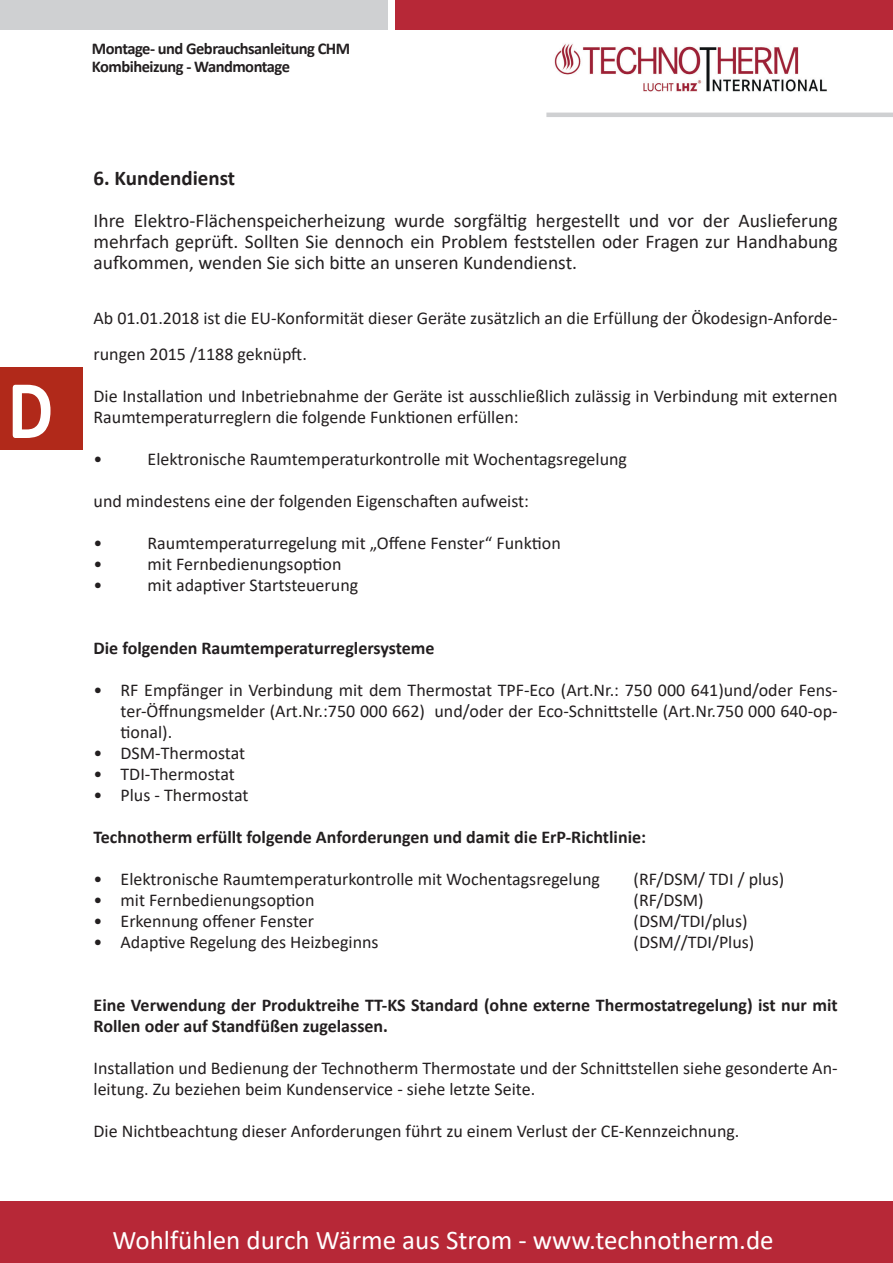
<style>
.page{position:relative;width:893px;height:1263px;background:#fff}
.page>*{position:absolute;margin:0;border:0;box-sizing:border-box;transform-origin:0 0}
.t1{font:700 84.3px "Calibri";color:#fff;scale:.85 1}
.t2{font:27px "Calibri";color:#fff}
.t3{font:700 21px "Calibri";color:#231f20}
.t4{font:19.5px/21px "Calibri";color:#231f20;text-align:justify}
.t5{font:18px/21px "Calibri";color:#231f20}
.t6{font:700 18px/21px "Calibri";color:#231f20}
.t7{font:700 16.5px/18px "Calibri";letter-spacing:-.03em;color:#231f20}
</style>
<div class="page">
<img style="left:554px;top:44px;width:273px;height:48px">
<div style="left:0;top:1201px;width:873px;height:62px;background:#b72837"></div>
<div style="left:396px;top:0;width:497px;height:30px;background:#b72837"></div>
<div style="left:0;top:0;width:387px;height:30px;background:#cfd0d2"></div>
<hr style="left:546px;top:113px;width:347px;height:4px;background:#cfd0d2">
<svg style="left:873px;top:1201px;width:20px;height:62px"></svg>
<div style="left:0;top:367px;width:83px;height:83px;background:#b1291a"></div>
<h1 class="t1" style="left:8px;top:350px;width:55px">D</h1>
<p class="t7" style="left:92px;top:39px;width:260px">Montage- und Gebrauchsanleitung CHM<br>Kombiheizung - Wandmontage</p>
<p class="t3" style="left:94px;top:163px;width:143px">6. Kundendienst</p>
<p class="t4" style="left:94px;top:210px;width:746px">Ihre Elektro-Flächenspeicherheizung wurde sorgfältig hergestellt und vor der Auslieferung mehrfach geprüft. Sollten Sie dennoch ein Problem feststellen oder Fragen zur Handhabung aufkommen, wenden Sie sich bitte an unseren Kundendienst.</p>
<p class="t5" style="left:94px;top:300px;width:746px;line-height:36px">Ab 01.01.2018 ist die EU-Konformität dieser Geräte zusätzlich an die Erfüllung der Ökodesign-Anforde&shy;rungen 2015 /1188 geknüpft.</p>
<p class="t5" style="left:94px;top:385px;width:746px">Die Installation und Inbetriebnahme der Geräte ist ausschließlich zulässig in Verbindung mit externen<br>Raumtemperaturreglern die folgende Funktionen erfüllen:</p>
<p class="t5" style="left:94px;top:448px;width:10px">•</p>
<p class="t5" style="left:148px;top:448px;width:481px">Elektronische Raumtemperaturkontrolle mit Wochentagsregelung</p>
<p class="t5" style="left:94px;top:490px;width:437px">und mindestens eine der folgenden Eigenschaften aufweist:</p>
<p class="t5" style="left:94px;top:532px;width:10px">•</p>
<p class="t5" style="left:148px;top:532px;width:415px">Raumtemperaturregelung mit „Offene Fenster“ Funktion</p>
<p class="t5" style="left:94px;top:553px;width:10px">•</p>
<p class="t5" style="left:148px;top:553px;width:195px">mit Fernbedienungsoption</p>
<p class="t5" style="left:94px;top:574px;width:10px">•</p>
<p class="t5" style="left:148px;top:574px;width:212px">mit adaptiver Startsteuerung</p>
<p class="t6" style="left:94px;top:637px;width:343px">Die folgenden Raumtemperaturreglersysteme</p>
<p class="t5" style="left:121px;top:679px;width:719px;text-align:justify;text-indent:-27px">• RF Empfänger in Verbindung mit dem Thermostat TPF-Eco (Art.Nr.: 750 000 641)und/oder Fens&shy;ter-Öffnungsmelder (Art.Nr.:750 000 662) und/oder der Eco-Schnittstelle (Art.Nr.750 000 640-op&shy;tional).</p>
<p class="t5" style="left:94px;top:742px;width:153px">• DSM-Thermostat</p>
<p class="t5" style="left:94px;top:763px;width:143px">• TDI-Thermostat</p>
<p class="t5" style="left:94px;top:784px;width:157px">• Plus - Thermostat</p>
<p class="t6" style="left:94px;top:826px;width:554px">Technotherm erfüllt folgende Anforderungen und damit die ErP-Richtlinie:</p>
<p class="t5" style="left:94px;top:868px;width:508px">• Elektronische Raumtemperaturkontrolle mit Wochentagsregelung</p>
<p class="t5" style="left:634px;top:868px;width:152px">(RF/DSM/ TDI / plus)</p>
<p class="t5" style="left:94px;top:889px;width:222px">• mit Fernbedienungsoption</p>
<p class="t5" style="left:634px;top:889px;width:72px">(RF/DSM)</p>
<p class="t5" style="left:94px;top:910px;width:222px">• Erkennung offener Fenster</p>
<p class="t5" style="left:634px;top:910px;width:115px">(DSM/TDI/plus)</p>
<p class="t5" style="left:94px;top:931px;width:287px">• Adaptive Regelung des Heizbeginns</p>
<p class="t5" style="left:634px;top:931px;width:122px">(DSM//TDI/Plus)</p>
<p class="t6" style="left:94px;top:994px;width:746px">Eine Verwendung der Produktreihe TT-KS Standard (ohne externe Thermostatregelung) ist nur mit<br>Rollen oder auf Standfüßen zugelassen.</p>
<p class="t5" style="left:94px;top:1057px;width:746px">Installation und Bedienung der Technotherm Thermostate und der Schnittstellen siehe gesonderte An&shy;leitung. Zu beziehen beim Kundenservice - siehe letzte Seite.</p>
<p class="t5" style="left:94px;top:1120px;width:647px">Die Nichtbeachtung dieser Anforderungen führt zu einem Verlust der CE-Kennzeichnung.</p>
<h2 class="t2" style="left:113px;top:1221px;width:663px">Wohlfühlen durch Wärme aus Strom - www.technotherm.de</h2>
</div>
